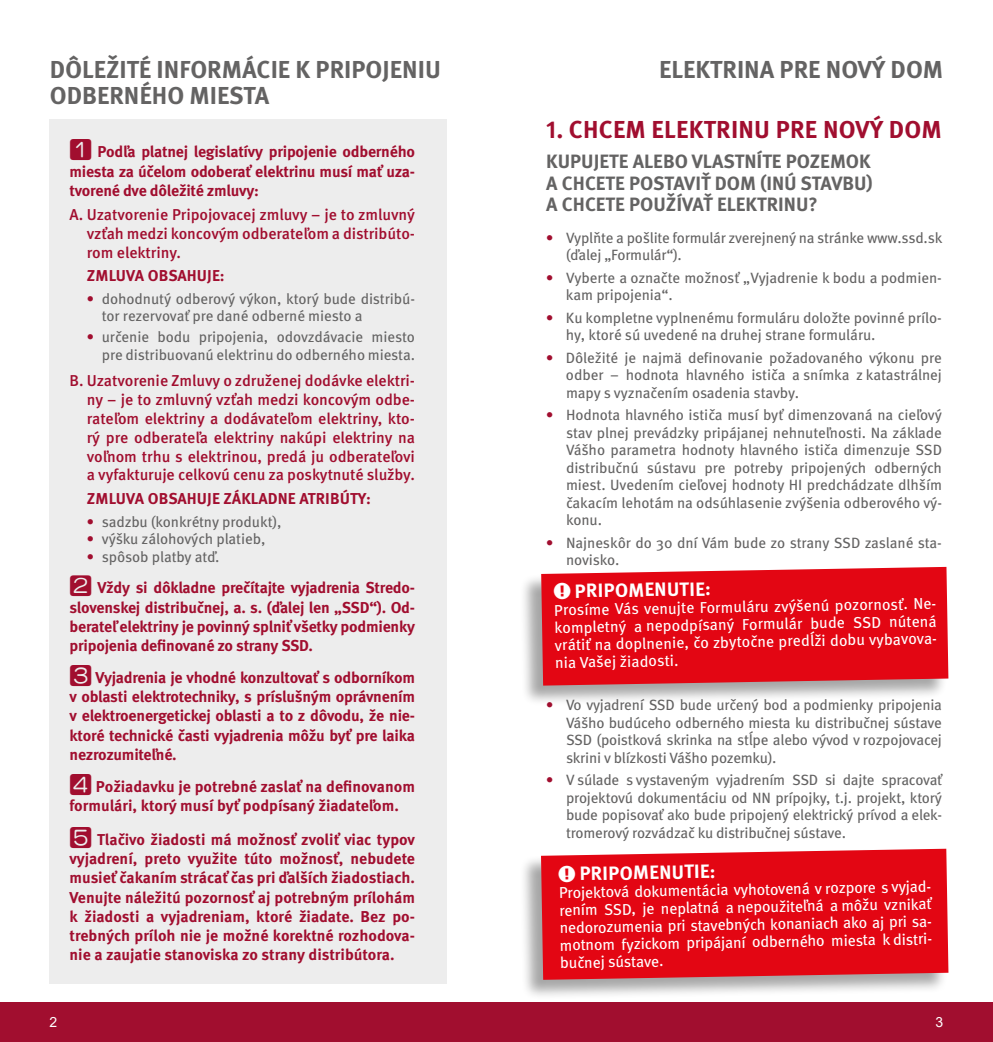
<style>
.page{position:relative;width:993px;height:1042px;background:#fff}
.page>*{position:absolute;margin:0;border:0;box-sizing:border-box;transform-origin:0 0}
.t1{font:700 24.5px/26.2px "Meta Pro";color:#646363}
.t2{font:700 24.5px "Meta Pro";letter-spacing:.01em;color:#a10e2f}
.t3{font:700 19.25px/21px "Meta Pro";color:#646363;text-align:justify}
.t4{font:700 19.25px "Meta Pro";color:#fff}
.t5{font:700 15.75px/19.2px "Meta Pro";letter-spacing:-.015em;color:#a10e2f;text-align:justify}
.t6{font:15.75px/17.5px "Meta Pro";color:#fff}
.t7{font:500 15.75px/18.9px "Meta Pro";letter-spacing:-.005em;color:#a10e2f;text-align:justify}
.t8{font:700 15.75px "Meta Pro";letter-spacing:.005em;color:#a10e2f}
.t9{font:14.88px/17.5px "Meta Pro";letter-spacing:-.005em;color:#646363}
.t10{font:14px "Arial";color:#fff}
.s1{font-weight:700;color:#a10e2f}
</style>
<div class="page">
<div style="left:0;top:1002px;width:496px;height:40px;background:#a10e2f"></div>
<div style="left:496px;top:1002px;width:496px;height:40px;background:#a10e2f"></div>
<div style="left:50px;top:119px;width:396px;height:864px;background:#ededed"></div>
<div style="left:519px;top:566px;width:428px;height:140px;background:#000;opacity:.35"></div>
<div style="left:541px;top:567px;width:407px;height:118px;background:#e30613"></div>
<div style="left:519px;top:848px;width:428px;height:152px;background:#000;opacity:.35"></div>
<div style="left:541px;top:849px;width:407px;height:131px;background:#e30613"></div>
<svg style="left:553px;top:582px;width:17px;height:17px"></svg>
<svg style="left:558px;top:865px;width:17px;height:17px"></svg>
<h1 class="t1" style="left:50px;top:57px;width:392px">DÔLEŽITÉ INFORMÁCIE K PRIPOJENIU<br>ODBERNÉHO MIESTA</h1>
<p class="t5" style="left:69px;top:143px;width:347px;text-indent:28px">Podľa platnej legislatívy pripojenie odberného miesta za účelom odoberať elektrinu musí mať uza&shy;tvorené dve dôležité zmluvy:</p>
<p class="t7" style="left:87px;top:205px;width:329px;text-indent:-17px">A. Uzatvorenie Pripojovacej zmluvy – je to zmluvný vzťah medzi koncovým odberateľom a distribúto&shy;rom elektriny.</p>
<p class="t8" style="left:87px;top:266px;width:139px">ZMLUVA OBSAHUJE:</p>
<p class="t9" style="left:102px;top:290px;width:315px;text-indent:-15px"><span class="s1">•</span> dohodnutý odberový výkon, ktorý bude distribú&shy;tor rezervovať pre dané odberné miesto a</p>
<p class="t9" style="left:87px;top:328px;width:329px;text-align:right"><span class="s1">•</span> určenie bodu pripojenia, odovzdávacie miesto pre distribuovanú elektrinu do odberného miesta.</p>
<p class="t7" style="left:87px;top:371px;width:329px;text-indent:-17px">B. Uzatvorenie Zmluvy o združenej dodávke elektri&shy;ny – je to zmluvný vzťah medzi koncovým odbe&shy;rateľom elektriny a dodávateľom elektriny, kto&shy;rý pre odberateľa elektriny nakúpi elektriny na voľnom trhu s elektrinou, predá ju odberateľovi a vyfakturuje celkovú cenu za poskytnuté služby.</p>
<p class="t8" style="left:87px;top:489px;width:285px">ZMLUVA OBSAHUJE ZÁKLADNE ATRIBÚTY:</p>
<p class="t9" style="left:87px;top:513px;width:196px"><span class="s1">•</span> sadzbu (konkrétny produkt),</p>
<p class="t9" style="left:87px;top:531px;width:180px"><span class="s1">•</span> výšku zálohových platieb,</p>
<p class="t9" style="left:87px;top:548px;width:134px"><span class="s1">•</span> spôsob platby atď.</p>
<p class="t5" style="left:69px;top:579px;width:347px;text-indent:28px">Vždy si dôkladne prečítajte vyjadrenia Stredo&shy;slovenskej distribučnej, a. s. (ďalej len „SSD“). Od&shy;berateľ elektriny je povinný splniť všetky podmienky pripojenia definované zo strany SSD.</p>
<p class="t5" style="left:69px;top:668px;width:347px;text-indent:26px">Vyjadrenia je vhodné konzultovať s odborníkom v oblasti elektrotechniky, s príslušným oprávnením v elektroenergetickej oblasti a to z dôvodu, že nie&shy;ktoré technické časti vyjadrenia môžu byť pre laika nezrozumiteľné.</p>
<p class="t5" style="left:69px;top:777px;width:347px;text-indent:26px">Požiadavku je potrebné zaslať na definovanom formulári, ktorý musí byť podpísaný žiadateľom.</p>
<p class="t5" style="left:69px;top:830px;width:347px;text-indent:27px">Tlačivo žiadosti má možnosť zvoliť viac typov vyjadrení, preto využite túto možnosť, nebudete musieť čakaním strácať čas pri ďalších žiadostiach.<br>Venujte náležitú pozornosť aj potrebným prílohám k žiadosti a vyjadreniam, ktoré žiadate. Bez po&shy;trebných príloh nie je možné korektné rozhodova&shy;nie a zaujatie stanoviska zo strany distribútora.</p>
<h1 class="t1" style="left:658px;top:57px;width:285px">ELEKTRINA PRE NOVÝ DOM</h1>
<h1 class="t2" style="left:546px;top:114px;width:397px">1. CHCEM ELEKTRINU PRE NOVÝ DOM</h1>
<p class="t3" style="left:546px;top:152px;width:328px">KUPUJETE ALEBO VLASTNÍTE POZEMOK A CHCETE POSTAVIŤ DOM (INÚ STAVBU)<br>A CHCETE POUŽÍVAŤ ELEKTRINU?</p>
<p class="t9" style="left:566px;top:229px;width:378px;text-indent:-20px"><span class="s1">•</span> Vyplňte a pošlite formulár zverejnený na stránke www.ssd.sk (ďalej „Formulár“).</p>
<p class="t9" style="left:565px;top:269px;width:377px;text-indent:-20px"><span class="s1">•</span> Vyberte a označte možnosť „Vyjadrenie k bodu a podmien&shy;kam pripojenia“.</p>
<p class="t9" style="left:565px;top:309px;width:377px;text-indent:-20px"><span class="s1">•</span> Ku kompletne vyplnenému formuláru doložte povinné prílo&shy;hy, ktoré sú uvedené na druhej strane formuláru.</p>
<p class="t9" style="left:565px;top:349px;width:377px;text-align:justify;text-indent:-20px"><span class="s1">•</span> Dôležité je najmä definovanie požadovaného výkonu pre odber – hodnota hlavného ističa a snímka z katastrálnej mapy s vyznačením osadenia stavby.</p>
<p class="t9" style="left:566px;top:407px;width:377px;text-align:justify;text-indent:-20px"><span class="s1">•</span> Hodnota hlavného ističa musí byť dimenzovaná na cieľový stav plnej prevádzky pripájanej nehnuteľnosti. Na základe Vášho parametra hodnoty hlavného ističa dimenzuje SSD distribučnú sústavu pre potreby pripojených odberných miest. Uvedením cieľovej hodnoty HI predchádzate dlhším čakacím lehotám na odsúhlasenie zvýšenia odberového vý&shy;konu.</p>
<p class="t9" style="left:566px;top:534px;width:377px;text-indent:-20px"><span class="s1">•</span> Najneskôr do 30 dní Vám bude zo strany SSD zaslané sta&shy;novisko.</p>
<p class="t4" style="left:574px;top:579px;width:138px;rotate:-1deg">PRIPOMENUTIE:</p>
<p class="t6" style="left:554px;top:602px;width:386px;rotate:-1deg">Prosíme Vás venujte Formuláru zvýšenú pozornosť. Ne&shy;kompletný a nepodpísaný Formulár bude SSD nútená vrátiť na doplnenie, čo zbytočne predĺži dobu vybavova&shy;nia Vašej žiadosti.</p>
<p class="t9" style="left:566px;top:697px;width:377px;text-align:justify;text-indent:-20px"><span class="s1">•</span> Vo vyjadrení SSD bude určený bod a podmienky pripojenia Vášho budúceho odberného miesta ku distribučnej sústave SSD (poistková skrinka na stĺpe alebo vývod v rozpojovacej skrini v blízkosti Vášho pozemku).</p>
<p class="t9" style="left:566px;top:772px;width:377px;text-align:justify;text-indent:-20px"><span class="s1">•</span> V súlade s vystaveným vyjadrením SSD si dajte spracovať projektovú dokumentáciu od NN prípojky, t.j. projekt, ktorý bude popisovať ako bude pripojený elektrický prívod a elek&shy;tromerový rozvádzač ku distribučnej sústave.</p>
<p class="t4" style="left:579px;top:861px;width:138px;rotate:-1deg">PRIPOMENUTIE:</p>
<p class="t6" style="left:558px;top:884px;width:377px;rotate:-1deg">Projektová dokumentácia vyhotovená v rozpore s vyjad&shy;rením SSD, je neplatná a nepoužiteľná a môžu vznikať nedorozumenia pri stavebných konaniach ako aj pri sa&shy;motnom fyzickom pripájaní odberného miesta k distri&shy;bučnej sústave.</p>
<p class="t10" style="left:50px;top:1012px;width:9px">2</p>
<p class="t10" style="left:935px;top:1012px;width:9px">3</p>
</div>
